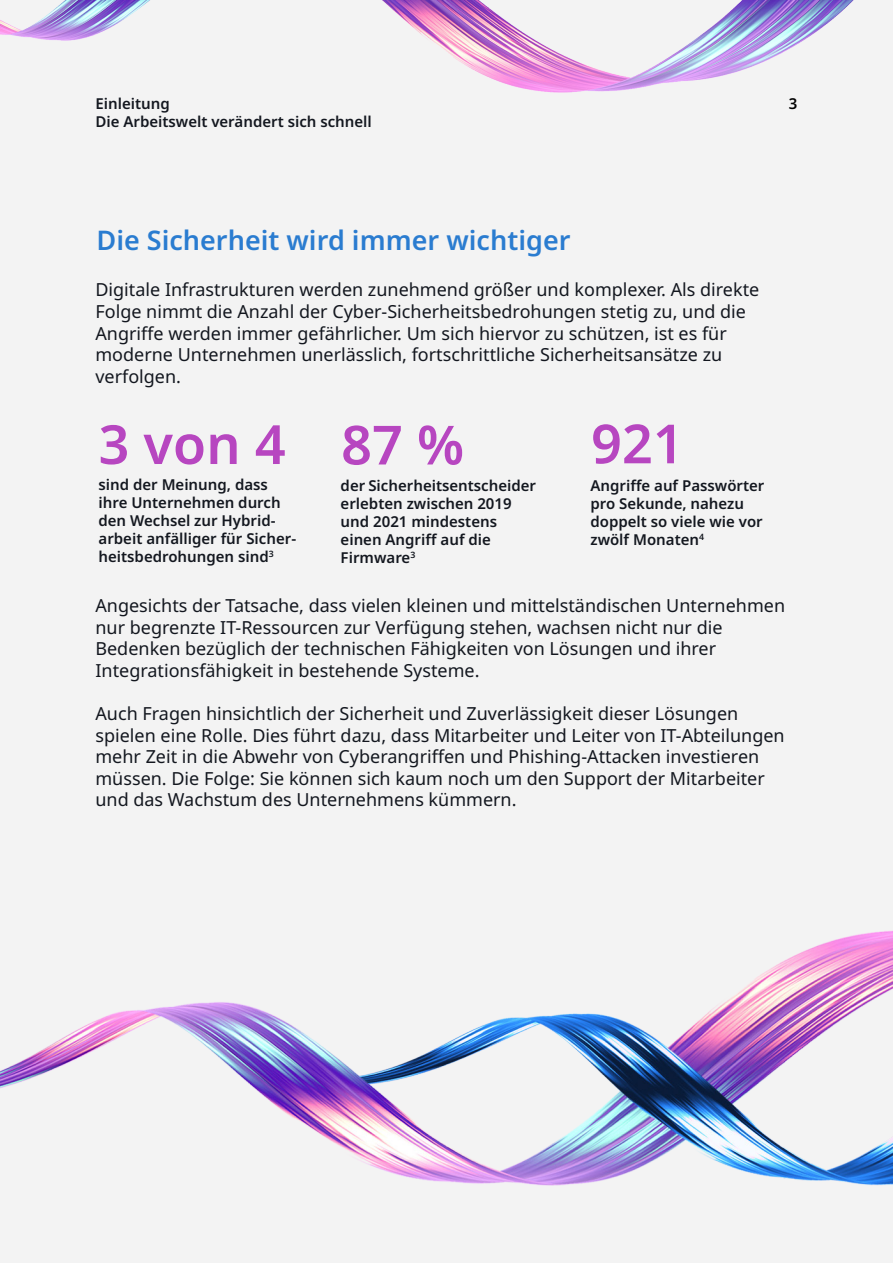
<style>
.page{position:relative;width:893px;height:1263px;background:#f3f3f3}
.page>*{position:absolute;margin:0;border:0;box-sizing:border-box;transform-origin:0 0}
.t1{font:600 54px "Noto Sans";color:#b746c0}
.B1_Content_Subheader{font:600 27px "Noto Sans";color:#2a7cd0}
.H4_Paragraph_1{font:18px/21.6px "Noto Sans";color:#13171f}
.B2_Small_Content{font:600 15px/18px "Noto Sans";color:#13171f}
.H3_Subheader{font:600 15px "Noto Sans";color:#13171f}
.B1_Content_Subheader-2{font:600 15px "Noto Sans";color:#000}
</style>
<div class="page">
<img style="left:1px;top:0;width:891px;height:93px">
<img style="left:1px;top:931px;width:891px;height:254px">
<h2 class="H3_Subheader" style="left:95px;top:93px;width:76px">Einleitung</h2>
<h3 class="B1_Content_Subheader-2" style="left:789px;top:93px;width:10px">3</h3>
<h2 class="H3_Subheader" style="left:95px;top:111px;width:278px">Die Arbeitswelt verändert sich schnell</h2>
<h3 class="B1_Content_Subheader" style="left:96px;top:221px;width:476px">Die Sicherheit wird immer wichtiger</h3>
<h3 class="H4_Paragraph_1" style="left:95px;top:279px;width:665px">Digitale Infrastrukturen werden zunehmend größer und komplexer. Als direkte Folge nimmt die Anzahl der Cyber-Sicherheitsbedrohungen stetig zu, und die Angriffe werden immer gefährlicher. Um sich hiervor zu schützen, ist es für moderne Unternehmen unerlässlich, fortschrittliche Sicherheitsansätze zu verfolgen.</h3>
<h2 class="t1" style="left:99px;top:406px;width:189px">3 von 4</h2>
<h2 class="t1" style="left:341px;top:407px;width:125px">87 %</h2>
<h2 class="t1" style="left:591px;top:406px;width:94px">921</h2>
<h3 class="B2_Small_Content" style="left:99px;top:476px;width:199px">sind der Meinung, dass ihre Unternehmen durch den Wechsel zur Hybrid&shy;arbeit anfälliger für Sicher&shy;heitsbedrohungen sind<sup>3</sup></h3>
<h3 class="B2_Small_Content" style="left:341px;top:477px;width:197px">der Sicherheitsentscheider erlebten zwischen 2019 und 2021 mindestens einen Angriff auf die<br>Firmware<sup>3</sup></h3>
<h3 class="B2_Small_Content" style="left:590px;top:477px;width:176px">Angriffe auf Passwörter pro Sekunde, nahezu doppelt so viele wie vor zwölf Monaten<sup>4</sup></h3>
<h3 class="H4_Paragraph_1" style="left:95px;top:595px;width:691px">Angesichts der Tatsache, dass vielen kleinen und mittelständischen Unternehmen nur begrenzte IT-Ressourcen zur Verfügung stehen, wachsen nicht nur die Bedenken bezüglich der technischen Fähigkeiten von Lösungen und ihrer Integrationsfähigkeit in bestehende Systeme.</h3>
<h3 class="H4_Paragraph_1" style="left:95px;top:703px;width:691px">Auch Fragen hinsichtlich der Sicherheit und Zuverlässigkeit dieser Lösungen spielen eine Rolle. Dies führt dazu, dass Mitarbeiter und Leiter von IT-Abteilungen mehr Zeit in die Abwehr von Cyberangriffen und Phishing-Attacken investieren müssen. Die Folge: Sie können sich kaum noch um den Support der Mitarbeiter und das Wachstum des Unternehmens kümmern.</h3>
</div>
